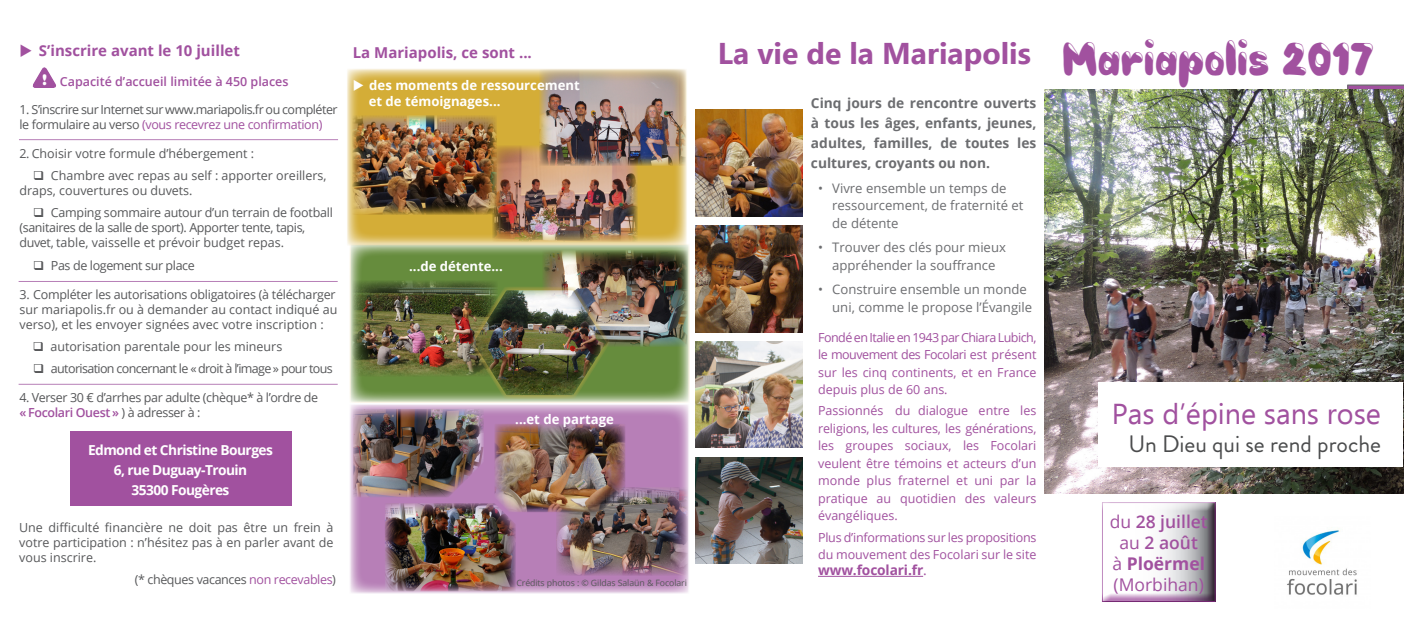
<style>
.page{position:relative;width:1404px;height:624px;background:#fff}
.page>*{position:absolute;margin:0;border:0;box-sizing:border-box;transform-origin:0 0}
.t1{font:46.25px "Choko";color:#a1519f}
.t2{font:700 30px "Ebrima";color:#a1519f}
.t3{font:28.75px "Ebrima";color:#a1519f}
.t4{font:23.75px "Brandon Grotesque";color:#4b4c4d}
.t5{font:17.5px/21px "Open Sans";color:#a1519f;text-align:center}
.t6{font:900 16.25px "Cooper";color:#fff}
.t7{font:700 15px "Open Sans";color:#a1519f}
.t8{font:700 13.75px/20px "Open Sans";color:#6c6d70;text-align:justify}
.t9{font:700 13.75px "Open Sans";letter-spacing:-.04em;color:#fff}
.t10{font:700 13.75px "Open Sans";letter-spacing:-.01em;color:#a1519f}
.t11{font:13.12px/17.5px "Open Sans";color:#6c6d70}
.t12{font:700 13.12px "Open Sans";color:#fff}
.t13{font:12.5px/15px "Open Sans";letter-spacing:-.02em;color:#57585a}
.t14{font:12.5px/17.5px "Open Sans";color:#a1519f;text-align:justify}
.t15{font:12.5px/15px "Open Sans";color:#57585a}
.t16{font:12.5px/15px "Open Sans";letter-spacing:-.04em;color:#57585a}
.t17{font:12.5px/17.5px "Open Sans";letter-spacing:-.02em;color:#a1519f}
.t18{font:12.5px "Open Sans";letter-spacing:-.05em;color:#57585a}
.t19{font:600 12.5px "Open Sans";color:#a1519f}
.t20{font:600 12.5px "Open Sans";letter-spacing:-.03em;color:#a1519f}
.t21{font:8.75px "Open Sans";letter-spacing:-.01em;color:#57585a}
.s1{color:#a1519f}
.s2{font-weight:400;color:#57585a}
.s3{font-family:"Brandon Grotesque";font-weight:400;font-size:23.75px;color:#fff}
.s4{font-weight:400}
.s5{color:#fff}
.s6{font-weight:600}
.s7{font-weight:700}
</style>
<div class="page">
<img style="left:1044px;top:89px;width:359px;height:404px">
<div style="left:1097px;top:382px;width:305px;height:85px;background:#fff"></div>
<div style="left:1098px;top:500px;width:126px;height:103px;background:#a1519f;opacity:.75"></div>
<img style="left:1287px;top:530px;width:70px;height:65px">
<hr style="left:19px;top:139px;width:319px;height:1px;background:#b77fb7">
<hr style="left:19px;top:281px;width:318px;height:1px;background:#b77fb7">
<hr style="left:19px;top:384px;width:318px;height:1px;background:#b77fb7">
<hr style="left:818px;top:576px;width:105px;height:1px;background:#a1519f">
<img style="left:695px;top:110px;width:107px;height:106px">
<img style="left:695px;top:226px;width:107px;height:106px">
<img style="left:695px;top:341px;width:107px;height:106px">
<img style="left:695px;top:457px;width:107px;height:106px">
<svg style="left:350px;top:404px;width:339px;height:190px;background:#c293c2"></svg>
<img style="left:556px;top:487px;width:131px;height:88px">
<svg style="left:350px;top:244px;width:339px;height:159px;background:#7f9e5c"></svg>
<img style="left:494px;top:423px;width:131px;height:89px">
<svg style="left:347px;top:69px;width:340px;height:177px;background:#d9b854"></svg>
<img style="left:384px;top:503px;width:132px;height:88px">
<img style="left:492px;top:146px;width:146px;height:96px">
<img style="left:353px;top:115px;width:143px;height:100px">
<img style="left:539px;top:70px;width:146px;height:95px">
<img style="left:353px;top:409px;width:131px;height:88px">
<img style="left:542px;top:250px;width:145px;height:96px">
<img style="left:353px;top:281px;width:144px;height:95px">
<img style="left:467px;top:285px;width:144px;height:115px">
<div style="left:70px;top:431px;width:221px;height:75px;background:#a1519f"></div>
<svg style="left:32px;top:67px;width:24px;height:21px"></svg>
<div style="left:41px;top:73px;width:8px;height:14px;border:1px solid #a1519f"></div>
<p class="t7" style="left:19px;top:40px;width:222px">◆ S’inscrire avant le 10 juillet</p>
<p class="t6" style="left:42px;top:70px;width:7px">!</p>
<p class="t19" style="left:60px;top:73px;width:230px">Capacité d’accueil limitée à 450 places</p>
<p class="t16" style="left:19px;top:102px;width:319px">1. S’inscrire sur Internet sur www.mariapolis.fr ou compléter le formulaire au verso <span class="s1">(vous recevrez une confirmation)</span></p>
<p class="t15" style="left:19px;top:146px;width:236px">2. Choisir votre formule d’hébergement :</p>
<p class="t15" style="left:19px;top:168px;width:308px;text-indent:14px">❑ Chambre avec repas au self : apporter oreillers, draps, couvertures ou duvets.</p>
<p class="t13" style="left:33px;top:205px;width:301px">❑ Camping sommaire autour d’un terrain de football</p>
<p class="t13" style="left:19px;top:220px;width:287px">(sanitaires de la salle de sport). Apporter tente, tapis, duvet, table, vaisselle et prévoir budget repas.</p>
<p class="t13" style="left:33px;top:257px;width:163px">❑ Pas de logement sur place</p>
<p class="t15" style="left:19px;top:286px;width:319px">3. Compléter les autorisations obligatoires (à télécharger sur mariapolis.fr ou à demander au contact indiqué au verso), et les envoyer signées avec votre inscription :</p>
<p class="t15" style="left:33px;top:338px;width:251px">❑ autorisation parentale pour les mineurs</p>
<p class="t18" style="left:33px;top:360px;width:301px">❑ autorisation concernant le « droit à l’image » pour tous</p>
<p class="t13" style="left:19px;top:390px;width:300px">4. Verser 30 € d’arrhes par adulte (chèque* à l’ordre de</p>
<p class="t20" style="left:19px;top:404px;width:183px">« Focolari Ouest » <span class="s2">) à adresser à :</span></p>
<p class="t9" style="left:88px;top:440px;width:186px">Edmond et Christine Bourges</p>
<p class="t9" style="left:114px;top:460px;width:135px">6, rue Duguay-Trouin</p>
<p class="t9" style="left:131px;top:480px;width:99px">35300 Fougères</p>
<p class="t13" style="left:19px;top:519px;width:316px;text-align:justify">Une difficulté financière ne doit pas être un frein à votre participation : n’hésitez pas à en parler avant de vous inscrire.</p>
<p class="t13" style="left:135px;top:571px;width:203px">(* chèques vacances <span class="s1">non recevables</span>)</p>
<p class="t7" style="left:353px;top:42px;width:181px">La Mariapolis, ce sont ...</p>
<p class="t12" style="left:353px;top:76px;width:228px">◆ des moments de ressourcement</p>
<p class="t12" style="left:369px;top:92px;width:133px">et de témoignages...</p>
<p class="t12" style="left:409px;top:257px;width:95px">...de détente...</p>
<p class="t12" style="left:515px;top:410px;width:100px">...et de partage</p>
<p class="t21" style="left:516px;top:576px;width:172px">Crédits photos : © Gildas Salaün &amp; Focolari</p>
<p class="t2" style="left:717px;top:31px;width:321px">La vie de la Mariapolis<span class="s3">;</span></p>
<p class="t8" style="left:810px;top:93px;width:227px">Cinq jours de rencontre ouverts à tous les âges, enfants, jeunes, adultes, familles, de toutes les cultures, croyants ou non.</p>
<p class="t11" style="left:832px;top:179px;width:193px;text-indent:-14px">• Vivre ensemble un temps de ressourcement, de fraternité et de détente</p>
<p class="t11" style="left:818px;top:238px;width:189px;text-align:center">• Trouver des clés pour mieux appréhender la souffrance</p>
<p class="t11" style="left:832px;top:280px;width:201px;text-indent:-14px">• Construire ensemble un monde uni, comme le propose l’Évangile</p>
<p class="t14" style="left:818px;top:328px;width:220px">Fondé en Italie en 1943par Chiara Lubich, le mouvement des Focolari est présent sur les cinq continents, et en France depuis plus de 60 ans.</p>
<p class="t14" style="left:818px;top:402px;width:220px">Passionnés du dialogue entre les</p>
<p class="t14" style="left:818px;top:419px;width:220px">religions, les cultures, les générations, les groupes sociaux, les Focolari veulent être témoins et acteurs d’un monde plus fraternel et uni par la pratique au quotidien des valeurs évangéliques.</p>
<p class="t17" style="left:818px;top:528px;width:220px">Plus d’informations sur les propositions du mouvement des Focolari sur le site</p>
<p class="t10" style="left:818px;top:560px;width:110px">www.focolari.fr<span class="s4">.</span></p>
<p class="t1" style="left:1063px;top:29px;width:313px">Mariapolis 2017</p>
<p class="t3" style="left:1111px;top:393px;width:292px">Pas d’épine sans rose <span class="s5">;</span></p>
<p class="t4" style="left:1128px;top:428px;width:260px">Un Dieu qui se rend proche<span class="s5">;</span></p>
<h3 class="t5" style="left:1109px;top:510px;width:100px">du <span class="s6">28 juillet </span>au <span class="s6">2 août<br></span>à <span class="s7">Ploërmel </span>(Morbihan)</h3>
</div>
